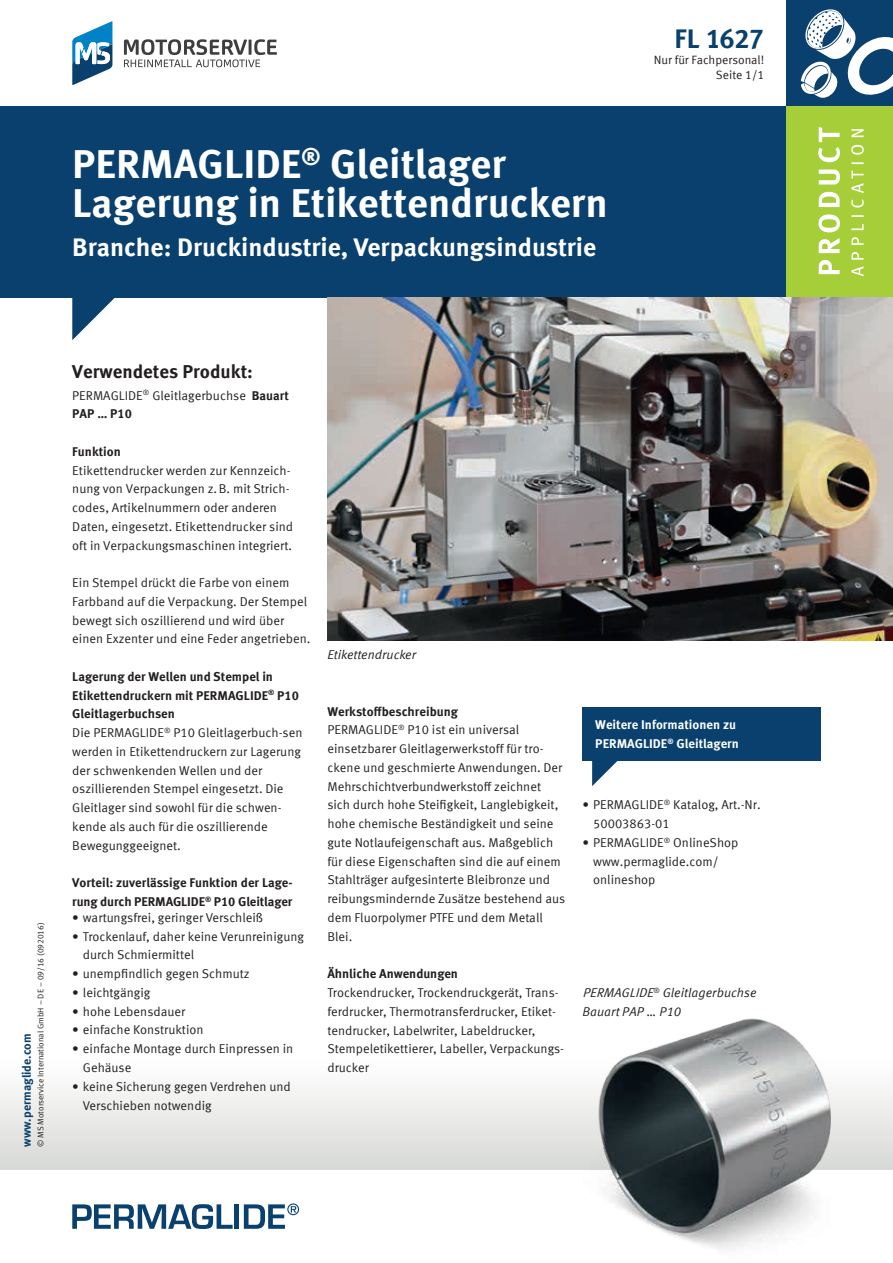
<style>
.page{position:relative;width:893px;height:1263px;background:#fff}
.page>*{position:absolute;margin:0;border:0;box-sizing:border-box;transform-origin:0 0}
.t1{font:700 40.5px/39px "Meta Offc Pro";color:#fff}
.t2{font:700 27px "Meta Offc Pro";letter-spacing:-.025em;color:#09406e}
.t3{font:700 25.5px "Meta Offc Pro";letter-spacing:-.005em;color:#fff}
.t4{font:700 18.75px "Meta Offc Pro";color:#231f20}
.t5{font:12.75px/18.8px "Meta Offc Pro Norm";color:#231f20}
.t6{font:700 12.75px/18.8px "Meta Offc Pro";color:#231f20}
.t7{font:12.75px/18.6px "Meta Offc Pro Norm Ita";color:#231f20}
.t8{font:700 12.75px/18.8px "Meta Offc Pro";color:#fff}
.t9{font:12px/15px "Meta Offc Pro Norm";color:#231f20;text-align:right}
.t10{font:700 12px "Meta Offc Pro";color:#09406e}
.t11{font:8.25px "Meta Offc Pro Norm";color:#231f20}
.s1{font-family:"Meta Offc Pro";font-weight:700}
.s2{font-family:"Meta Offc Pro Norm";font-style:italic}
</style>
<div class="page">
<div style="left:0;top:1054px;width:893px;height:115px;background:linear-gradient(to bottom,#fff,#d8d9d6)"></div>
<div style="left:0;top:106px;width:893px;height:192px;background:#09406e"></div>
<svg style="left:72px;top:298px;width:43px;height:42px"></svg>
<svg style="left:72px;top:1204px;width:161px;height:25px"></svg>
<div style="left:234px;top:1204px;width:5px;height:25px;background:#09406e"></div>
<svg style="left:244px;top:1203px;width:55px;height:26px"></svg>
<div style="left:787px;top:0;width:106px;height:106px;background:#09406e"></div>
<svg style="left:801px;top:9px;width:92px;height:89px"></svg>
<div style="left:787px;top:106px;width:106px;height:192px;background:#a6ce39"></div>
<svg style="left:851px;top:129px;width:13px;height:147px"></svg>
<svg style="left:818px;top:127px;width:22px;height:147px"></svg>
<svg style="left:124px;top:39px;width:153px;height:28px"></svg>
<svg style="left:72px;top:21px;width:40px;height:64px"></svg>
<img style="left:583px;top:1018px;width:310px;height:232px">
<img style="left:327px;top:298px;width:566px;height:343px">
<div style="left:583px;top:707px;width:238px;height:54px;background:#09406e"></div>
<svg style="left:592px;top:761px;width:26px;height:25px"></svg>
<h1 class="t1" style="left:72px;top:142px;width:537px">PERMAGLIDE<sup>®</sup> Gleitlager<br>Lagerung in Etikettendruckern</h1>
<h3 class="t3" style="left:72px;top:228px;width:525px">Branche: Druckindustrie, Verpackungsindustrie</h3>
<h2 class="t2" style="left:674px;top:18px;width:91px">FL 1627</h2>
<p class="t9" style="left:654px;top:51px;width:112px">Nur für Fachpersonal!<br>Seite 1/1</p>
<p class="t11" style="left:34px;top:1147px;width:226px;rotate:-90deg">© MS Motorservice International GmbH – DE – 09/16 (092016)</p>
<p class="t10" style="left:17px;top:1147px;width:115px;rotate:-90deg">www.permaglide.com</p>
<h3 class="t4" style="left:72px;top:357px;width:182px">Verwendetes Produkt:</h3>
<p class="t5" style="left:72px;top:385px;width:218px">PERMAGLIDE<sup>®</sup> Gleitlagerbuchse <span class="s1">Bauart</span></p>
<p class="t6" style="left:72px;top:404px;width:61px">PAP … P10</p>
<p class="t6" style="left:72px;top:441px;width:50px">Funktion</p>
<p class="t5" style="left:72px;top:460px;width:222px">Etikettendrucker werden zur Kennzeich&shy;nung von Verpackungen z. B. mit Strich&shy;codes, Artikelnummern oder anderen Daten, eingesetzt. Etikettendrucker sind oft in Verpackungsmaschinen integriert.</p>
<p class="t5" style="left:72px;top:572px;width:240px">Ein Stempel drückt die Farbe von einem Farbband auf die Verpackung. Der Stempel bewegt sich oszillierend und wird über einen Exzenter und eine Feder angetrieben.</p>
<p class="t6" style="left:72px;top:666px;width:228px">Lagerung der Wellen und Stempel in<br>Etikettendruckern mit PERMAGLIDE<sup>®</sup> P10<br>Gleitlagerbuchsen</p>
<p class="t5" style="left:72px;top:722px;width:232px">Die PERMAGLIDE<sup>®</sup> P10 Gleitlagerbuch-sen werden in Etikettendruckern zur Lagerung der schwenkenden Wellen und der oszillierenden Stempel eingesetzt. Die Gleitlager sind sowohl für die schwen&shy;kende als auch für die oszillierende<br>Be wegung geeignet.</p>
<p class="t6" style="left:72px;top:872px;width:222px">Vorteil: zuverlässige Funktion der Lage&shy;rung durch PERMAGLIDE<sup>®</sup> P10 Gleitlager</p>
<p class="t5" style="left:72px;top:907px;width:193px">• wartungsfrei, geringer Verschleiß</p>
<p class="t5" style="left:83px;top:926px;width:223px;text-indent:-11px">• Trockenlauf, daher keine Verunreinigung durch Schmiermittel</p>
<p class="t5" style="left:72px;top:963px;width:179px">• unempfindlich gegen Schmutz</p>
<p class="t5" style="left:72px;top:982px;width:80px">• leichtgängig</p>
<p class="t5" style="left:72px;top:1001px;width:115px">• hohe Lebensdauer</p>
<p class="t5" style="left:72px;top:1020px;width:133px">• einfache Konstruktion</p>
<p class="t5" style="left:83px;top:1039px;width:212px;text-indent:-11px">• einfache Montage durch Einpressen in<br>Gehäuse</p>
<p class="t5" style="left:83px;top:1076px;width:209px;text-indent:-11px">• keine Sicherung gegen Verdrehen und<br>Verschieben notwendig</p>
<p class="t7" style="left:327px;top:645px;width:90px">Etikettendrucker</p>
<p class="t6" style="left:327px;top:701px;width:132px">Werkstoffbeschreibung</p>
<p class="t5" style="left:327px;top:720px;width:239px">PERMAGLIDE<sup>®</sup> P10 ist ein universal einsetzbarer Gleitlagerwerkstoff für tro&shy;ckene und geschmierte Anwendungen. Der Mehrschichtverbundwerkstoff zeichnet sich durch hohe Steifigkeit, Langlebigkeit, hohe chemische Beständigkeit und seine gute Notlaufeigenschaft aus. Maßgeblich für diese Eigenschaften sind die auf einem Stahlträger aufgesinterte Bleibronze und reibungsmindernde Zusätze bestehend aus dem Fluorpolymer PTFE und dem Metall Blei.</p>
<p class="t6" style="left:327px;top:964px;width:132px">Ähnliche Anwendungen</p>
<p class="t5" style="left:327px;top:982px;width:238px">Trockendrucker, Trockendruckgerät, Trans&shy;ferdrucker, Thermotransferdrucker, Etiket&shy;tendrucker, Labelwriter, Labeldrucker, Stempeletikettierer, Labeller, Verpackungs&shy;drucker</p>
<p class="t8" style="left:595px;top:714px;width:145px">Weitere Informationen zu<br>PERMAGLIDE<sup>®</sup> Gleitlagern</p>
<p class="t5" style="left:593px;top:795px;width:169px;text-indent:-11px">• PERMAGLIDE<sup>®</sup> Katalog, Art.-Nr.<br>50003863-01</p>
<p class="t5" style="left:593px;top:832px;width:147px;text-indent:-11px">• PERMAGLIDE<sup>®</sup> OnlineShop www.permaglide.com/ onlineshop</p>
<p class="t7" style="left:583px;top:982px;width:175px"><span class="s2">PERMAGLIDE</span><sup>®</sup> Gleitlagerbuchse<br>Bauart PAP … P10</p>
</div>
